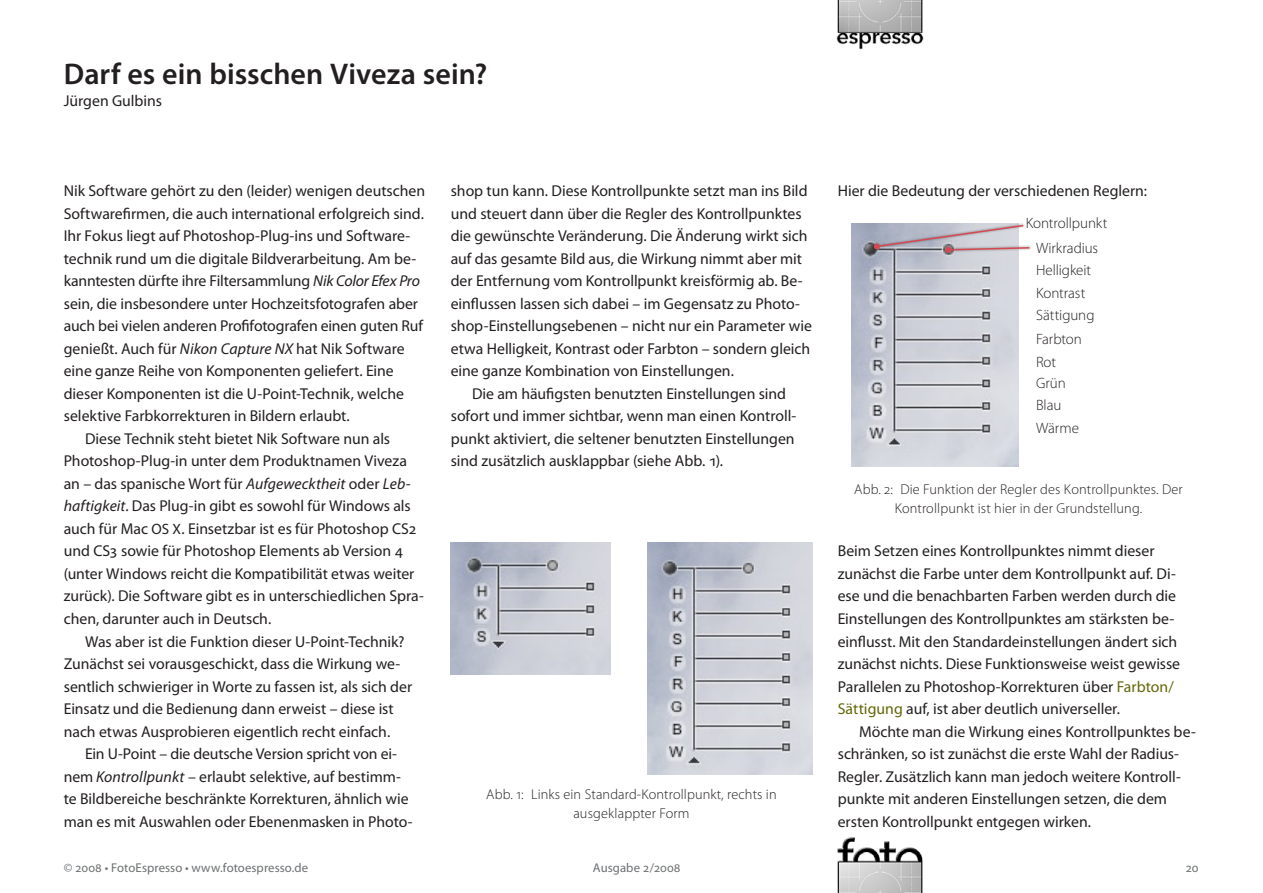
<style>
.page{position:relative;width:1263px;height:893px;background:#fff}
.page>*{position:absolute;margin:0;border:0;box-sizing:border-box;transform-origin:0 0}
.t1{font:600 30px "Myriad Pro";letter-spacing:.005em;color:#231f20}
.P_x{font:15.75px/22.5px "Myriad Pro";letter-spacing:-.005em;color:#231f20}
.P_intro{font:15.75px/22.5px "Myriad Pro";letter-spacing:-.005em;color:#231f20}
.P_intro_nospace{font:15.75px/22.5px "Myriad Pro";color:#231f20}
.t2{font:300 15px/22.5px "Myriad Pro";letter-spacing:-.005em;color:#231f20;text-align:center}
.Figure-no{font:300 14.25px/18.8px "Myriad Pro";letter-spacing:.01em;color:#231f20;text-align:center}
.t3{font:12.75px "Myriad Pro";letter-spacing:.005em;color:#6d6f71}
.s1{font-style:italic}
.s2{font-size:15px}
.s3{color:#636606}
</style>
<div class="page">
<img style="left:836px;top:0;width:88px;height:50px">
<img style="left:837px;top:837px;width:86px;height:56px">
<img style="left:451px;top:542px;width:160px;height:132px">
<img style="left:648px;top:542px;width:164px;height:232px">
<img style="left:852px;top:223px;width:166px;height:243px">
<div style="left:871px;top:222px;width:172px;height:48px;background:#231f20;opacity:.52"></div>
<div style="left:943px;top:244px;width:107px;height:29px;background:#231f20;opacity:.52"></div>
<svg style="left:874px;top:224px;width:157px;height:29px"></svg>
<h1 class="t1" style="left:64px;top:57px;width:425px">Darf es ein bisschen Viveza sein?</h1>
<p class="P_intro_nospace" style="left:64px;top:90px;width:100px">Jürgen Gulbins</p>
<p class="P_intro" style="left:64px;top:180px;width:363px">Nik Software gehört zu den (leider) wenigen deutschen Softwarefirmen, die auch international erfolgreich sind.<br>Ihr Fokus liegt auf Photoshop-Plug-ins und Software&shy;technik rund um die digitale Bildverarbeitung. Am be&shy;kanntesten dürfte ihre Filtersammlung <span class="s1">Nik Color Efex Pro </span>sein, die insbesondere unter Hochzeitsfotografen aber auch bei vielen anderen Profifotografen einen guten Ruf genießt. Auch für <span class="s1">Nikon Capture NX</span> hat Nik Software eine ganze Reihe von Komponenten geliefert. Eine dieser Komponenten ist die U-Point-Technik, welche selektive Farbkorrekturen in Bildern erlaubt.</p>
<p class="P_x" style="left:64px;top:428px;width:362px;text-indent:21px">Diese Technik steht bietet Nik Software nun als Photoshop-Plug-in unter dem Produktnamen Viveza an – das spanische Wort für <span class="s1">Aufgewecktheit</span> oder <span class="s1">Leb&shy;haftigkeit</span>. Das Plug-in gibt es sowohl für Windows als auch für Mac <span class="s2">OS X</span>. Einsetzbar ist es für Photoshop CS2 und CS3 sowie für Photoshop Elements ab Version 4 (unter Windows reicht die Kompatibilität etwas weiter zurück). Die Software gibt es in unterschiedlichen Spra&shy;chen, darunter auch in Deutsch.</p>
<p class="P_x" style="left:64px;top:630px;width:350px;text-indent:21px">Was aber ist die Funktion dieser U-Point-Technik?<br>Zunächst sei vorausgeschickt, dass die Wirkung we&shy;sentlich schwieriger in Worte zu fassen ist, als sich der Einsatz und die Bedienung dann erweist – diese ist nach etwas Ausprobieren eigentlich recht einfach.</p>
<p class="P_x" style="left:64px;top:743px;width:350px;text-indent:21px">Ein U-Point – die deutsche Version spricht von ei&shy;nem <span class="s1">Kontrollpunkt</span> – erlaubt selektive, auf bestimm&shy;te Bildbereiche beschränkte Korrekturen, ähnlich wie man es mit Auswahlen oder Ebenenmasken in Photo-</p>
<p class="P_x" style="left:451px;top:180px;width:363px">shop tun kann. Diese Kontrollpunkte setzt man ins Bild und steuert dann über die Regler des Kontrollpunktes die gewünschte Veränderung. Die Änderung wirkt sich auf das gesamte Bild aus, die Wirkung nimmt aber mit der Entfernung vom Kontrollpunkt kreisförmig ab. Be&shy;einflussen lassen sich dabei – im Gegensatz zu Photo&shy;shop-Einstellungsebenen – nicht nur ein Parameter wie etwa Helligkeit, Kontrast oder Farbton – sondern gleich eine ganze Kombination von Einstellungen.</p>
<p class="P_x" style="left:451px;top:383px;width:347px;text-indent:21px">Die am häufigsten benutzten Einstellungen sind sofort und immer sichtbar, wenn man einen Kontroll&shy;punkt aktiviert, die seltener benutzten Einstellungen sind zusätzlich ausklappbar (siehe Abb. 1).</p>
<p class="Figure-no" style="left:486px;top:785px;width:292px">Abb. 1: Links ein Standard-Kontrollpunkt, rechts in ausgeklappter Form</p>
<p class="P_intro_nospace" style="left:838px;top:180px;width:311px">Hier die Bedeutung der verschiedenen Reglern:</p>
<p class="t2" style="left:1026px;top:211px;width:83px;line-height:24.6px">Kontrollpunkt<br>Wirkradius</p>
<p class="t2" style="left:1036px;top:259px;width:60px;text-align:left">Helligkeit<br>Kontrast<br>Sättigung<br>Farbton<br>Rot<br>Grün<br>Blau<br>Wärme</p>
<p class="Figure-no" style="left:854px;top:480px;width:330px">Abb. 2: Die Funktion der Regler des Kontrollpunktes. Der<br>Kontrollpunkt ist hier in der Grundstellung.</p>
<p class="P_intro_nospace" style="left:838px;top:540px;width:344px">Beim Setzen eines Kontrollpunktes nimmt dieser zunächst die Farbe unter dem Kontrollpunkt auf. Di&shy;ese und die benachbarten Farben werden durch die Einstellungen des Kontrollpunktes am stärksten be&shy;einflusst. Mit den Standardeinstellungen ändert sich zunächst nichts. Diese Funktionsweise weist gewisse Parallelen zu Photoshop-Korrekturen über <span class="s3">Farbton/ Sättigung</span> auf, ist aber deutlich universeller.</p>
<p class="P_x" style="left:838px;top:720px;width:360px;text-indent:21px">Möchte man die Wirkung eines Kontrollpunktes be&shy;schränken, so ist zunächst die erste Wahl der Radius-Regler. Zusätzlich kann man jedoch weitere Kontroll&shy;punkte mit anderen Einstellungen setzen, die dem ersten Kontrollpunkt entgegen wirken.</p>
<p class="t3" style="left:64px;top:860px;width:246px">© 2008 • FotoEspresso • www.fotoespresso.de</p>
<p class="t3" style="left:593px;top:860px;width:57px">Ausgabe 2/2008</p>
<p class="t3" style="left:1185px;top:860px;width:7px">20</p>
</div>
